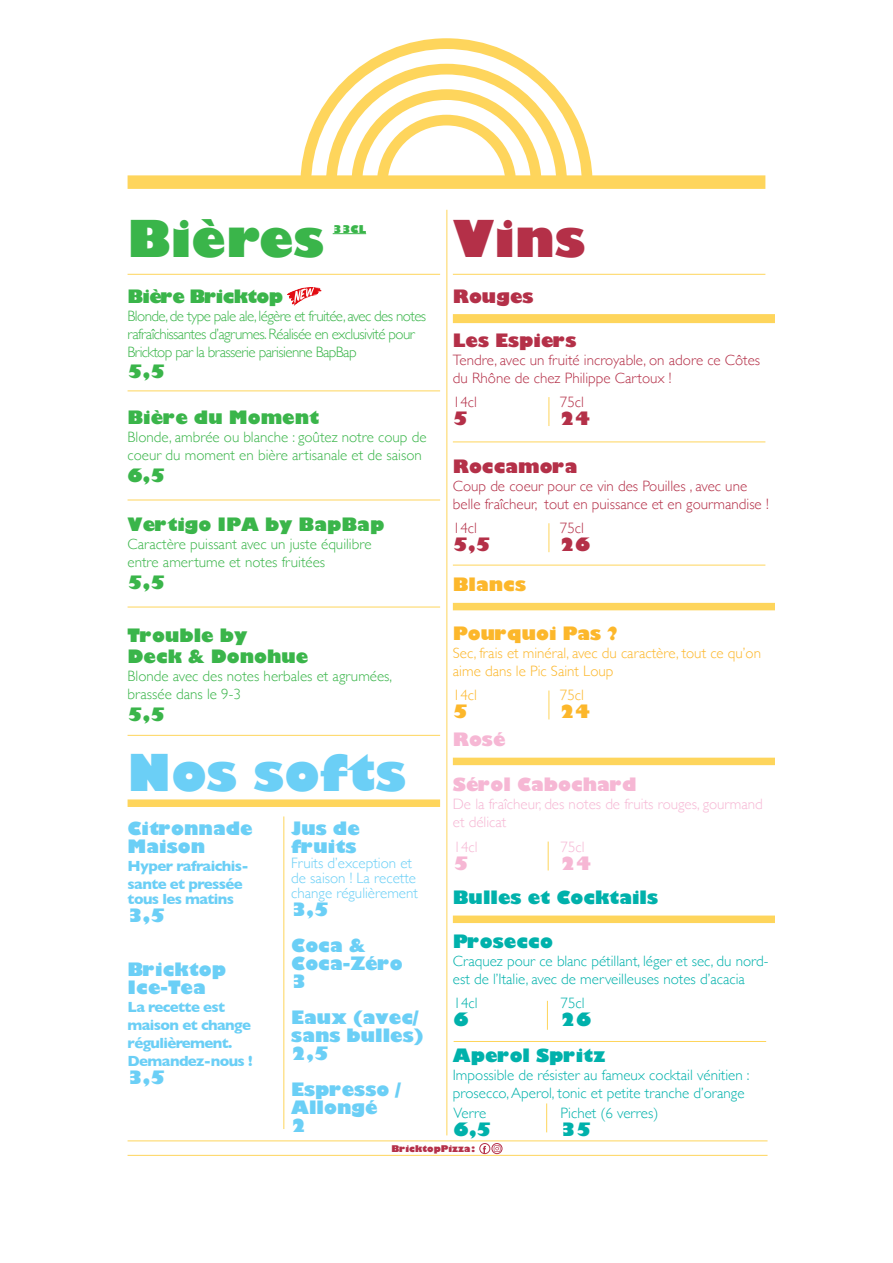
<style>
.page{position:relative;width:893px;height:1263px;background:#fff}
.page>*{position:absolute;margin:0;border:0;box-sizing:border-box;transform-origin:0 0}
.t1{font:800 49.5px "Gill Sans";color:#6bcff6}
.t2{font:800 49.5px "Gill Sans";color:#3ab54a}
.t3{font:800 49.5px "Gill Sans";color:#b43048}
.t4{font:800 18px/18px "Gill Sans";color:#6bcff6}
.t5{font:800 18px "Gill Sans";color:#3ab54a}
.t6{font:800 18px "Gill Sans";color:#00b1ab}
.t7{font:800 18px "Gill Sans";color:#b43048}
.t8{font:800 18px "Gill Sans";color:#fcb72b}
.t9{font:800 18px "Gill Sans";color:#f6b7d4}
.t10{font:800 18px "Gill Sans";letter-spacing:-.04em;color:#3ab54a}
.t11{font:300 15px/18px "Gill Sans";color:#00b1ab}
.t12{font:300 15px/18px "Gill Sans";color:#3ab54a}
.t13{font:300 15px/18px "Gill Sans";color:#b43048}
.t14{font:300 15px/18px "Gill Sans";letter-spacing:-.04em;color:#3ab54a}
.t15{font:700 15px/18px "Gill Sans";letter-spacing:-.04em;color:#6bcff6}
.t16{font:300 15px/18px "Gill Sans";color:#fcb72b}
.t17{font:300 15px/18px "Gill Sans";color:#f6b7d4}
.t18{font:300 15px/15px "Gill Sans";color:#6bcff6}
.t19{font:800 10.5px "Gill Sans";color:#3ab54a}
.t20{font:800 9px "Gill Sans";color:#b43048}
</style>
<div class="page">
<svg style="left:300px;top:38px;width:293px;height:137px"></svg>
<div style="left:128px;top:175px;width:637px;height:14px;background:#fed55c"></div>
<hr style="left:446px;top:210px;width:1px;height:925px;background:#fed55c">
<hr style="left:333px;top:233px;width:33px;height:1px;background:#3ab54a">
<hr style="left:128px;top:274px;width:312px;height:1px;background:#fed55c">
<hr style="left:128px;top:390px;width:312px;height:1px;background:#fed55c">
<hr style="left:128px;top:500px;width:312px;height:1px;background:#fed55c">
<hr style="left:128px;top:607px;width:312px;height:1px;background:#fed55c">
<hr style="left:283px;top:816px;width:1px;height:313px;background:#fed55c">
<hr style="left:128px;top:735px;width:312px;height:1px;background:#fed55c">
<hr style="left:453px;top:274px;width:312px;height:1px;background:#fed55c">
<div style="left:453px;top:314px;width:322px;height:9px;background:#fed55c"></div>
<div style="left:453px;top:603px;width:322px;height:7px;background:#fed55c"></div>
<div style="left:453px;top:758px;width:322px;height:7px;background:#fed55c"></div>
<div style="left:453px;top:915px;width:322px;height:8px;background:#fed55c"></div>
<div style="left:128px;top:799px;width:312px;height:8px;background:#fed55c"></div>
<hr style="left:453px;top:565px;width:312px;height:1px;background:#fed55c">
<hr style="left:453px;top:441px;width:312px;height:1px;background:#fed55c">
<hr style="left:454px;top:1041px;width:312px;height:1px;background:#fed55c">
<svg style="left:549px;top:397px;width:1px;height:29px"></svg>
<svg style="left:549px;top:523px;width:1px;height:29px"></svg>
<svg style="left:549px;top:690px;width:1px;height:29px"></svg>
<svg style="left:546px;top:1103px;width:1px;height:29px"></svg>
<svg style="left:548px;top:841px;width:1px;height:29px"></svg>
<svg style="left:547px;top:1001px;width:1px;height:29px"></svg>
<hr style="left:128px;top:1140px;width:639px;height:1px;background:#fed55c">
<hr style="left:128px;top:1155px;width:639px;height:1px;background:#fed55c">
<div style="left:479px;top:1143px;width:11px;height:11px;border:1px solid #b43048;border-radius:50%"></div>
<div style="left:491px;top:1143px;width:11px;height:11px;border:1px solid #b43048;border-radius:50%"></div>
<svg style="left:483px;top:1146px;width:3px;height:8px"></svg>
<svg style="left:494px;top:1145px;width:6px;height:7px"></svg>
<img style="left:287px;top:287px;width:34px;height:18px">
<p class="t2" style="left:128px;top:200px;width:198px">Bières</p>
<p class="t19" style="left:333px;top:221px;width:35px">33CL</p>
<p class="t10" style="left:128px;top:282px;width:157px">Bière Bricktop</p>
<p class="t14" style="left:128px;top:306px;width:300px">Blonde, de type pale ale, légère et fruitée, avec des notes rafraîchissantes d’agrumes. Réalisée en exclusivité pour<br>Bricktop par la brasserie parisienne BapBap</p>
<p class="t5" style="left:128px;top:358px;width:40px">5,5</p>
<p class="t5" style="left:128px;top:403px;width:193px">Bière du Moment</p>
<p class="t12" style="left:128px;top:427px;width:300px">Blonde, ambrée ou blanche : goûtez notre coup de coeur du moment en bière artisanale et de saison</p>
<p class="t5" style="left:128px;top:461px;width:40px">6,5</p>
<p class="t5" style="left:128px;top:510px;width:258px">Vertigo IPA by BapBap</p>
<p class="t12" style="left:128px;top:534px;width:246px">Caractère puissant avec un juste équilibre</p>
<p class="t12" style="left:128px;top:552px;width:199px">entre amertume et notes fruitées</p>
<p class="t5" style="left:128px;top:568px;width:40px">5,5</p>
<p class="t5" style="left:128px;top:621px;width:121px">Trouble by</p>
<p class="t5" style="left:128px;top:642px;width:182px">Deck &amp; Donohue</p>
<p class="t12" style="left:128px;top:667px;width:266px">Blonde avec des notes herbales et agrumées,</p>
<p class="t12" style="left:128px;top:685px;width:115px">brassée dans le 9-3</p>
<p class="t5" style="left:128px;top:700px;width:40px">5,5</p>
<p class="t1" style="left:128px;top:734px;width:280px">Nos softs</p>
<p class="t4" style="left:128px;top:819px;width:127px">Citronnade<br>Maison</p>
<p class="t15" style="left:128px;top:857px;width:123px">Hyper rafraichis&shy;sante et pressée</p>
<p class="t15" style="left:128px;top:890px;width:108px">tous les matins</p>
<p class="t4" style="left:128px;top:906px;width:40px">3,5</p>
<p class="t4" style="left:128px;top:960px;width:100px">Bricktop</p>
<p class="t4" style="left:128px;top:978px;width:80px">Ice-Tea</p>
<p class="t15" style="left:128px;top:998px;width:99px">La recette est</p>
<p class="t15" style="left:128px;top:1016px;width:125px">maison et change régulièrement.</p>
<p class="t15" style="left:128px;top:1052px;width:127px">Demandez-nous !</p>
<p class="t4" style="left:128px;top:1068px;width:40px">3,5</p>
<p class="t4" style="left:291px;top:819px;width:70px">Jus de</p>
<p class="t4" style="left:291px;top:837px;width:67px">fruits</p>
<p class="t18" style="left:291px;top:855px;width:128px">Fruits d’exception et de saison ! La recette change régulièrement</p>
<p class="t4" style="left:291px;top:900px;width:40px">3,5</p>
<p class="t4" style="left:291px;top:936px;width:76px">Coca &amp;</p>
<p class="t4" style="left:291px;top:954px;width:113px">Coca-Zéro</p>
<p class="t4" style="left:291px;top:972px;width:17px">3</p>
<p class="t4" style="left:291px;top:1008px;width:134px">Eaux (avec/ sans bulles)</p>
<p class="t4" style="left:291px;top:1044px;width:40px">2,5</p>
<p class="t4" style="left:291px;top:1080px;width:111px">Espresso /<br>Allongé</p>
<p class="t4" style="left:291px;top:1116px;width:17px">2</p>
<p class="t3" style="left:453px;top:200px;width:134px">Vins</p>
<p class="t7" style="left:453px;top:282px;width:82px">Rouges</p>
<p class="t7" style="left:453px;top:326px;width:125px">Les Espiers</p>
<p class="t13" style="left:453px;top:350px;width:309px">Tendre, avec un fruité incroyable, on adore ce Côtes du Rhône de chez Philippe Cartoux !</p>
<p class="t13" style="left:453px;top:393px;width:26px">14cl</p>
<p class="t7" style="left:453px;top:405px;width:17px">5</p>
<p class="t13" style="left:560px;top:393px;width:26px">75cl</p>
<p class="t7" style="left:560px;top:405px;width:32px">24</p>
<p class="t7" style="left:453px;top:452px;width:126px">Roccamora</p>
<p class="t13" style="left:453px;top:476px;width:317px">Coup de coeur pour ce vin des Pouilles , avec une belle fraîcheur, tout en puissance et en gourmandise !</p>
<p class="t13" style="left:453px;top:519px;width:26px">14cl</p>
<p class="t7" style="left:453px;top:531px;width:40px">5,5</p>
<p class="t13" style="left:560px;top:519px;width:26px">75cl</p>
<p class="t7" style="left:560px;top:531px;width:32px">26</p>
<p class="t8" style="left:453px;top:570px;width:75px">Blancs</p>
<p class="t8" style="left:453px;top:619px;width:166px">Pourquoi Pas ?</p>
<p class="t16" style="left:453px;top:643px;width:310px">Sec, frais et minéral, avec du caractère, tout ce qu’on aime dans le Pic Saint Loup</p>
<p class="t16" style="left:453px;top:685px;width:26px">14cl</p>
<p class="t8" style="left:453px;top:697px;width:17px">5</p>
<p class="t16" style="left:560px;top:685px;width:26px">75cl</p>
<p class="t8" style="left:560px;top:697px;width:32px">24</p>
<p class="t9" style="left:453px;top:726px;width:54px">Rosé</p>
<p class="t9" style="left:453px;top:771px;width:185px">Sérol Cabochard</p>
<p class="t17" style="left:453px;top:795px;width:312px">De la fraîcheur, des notes de fruits rouges, gourmand et délicat</p>
<p class="t17" style="left:454px;top:837px;width:26px">14cl</p>
<p class="t9" style="left:454px;top:849px;width:17px">5</p>
<p class="t17" style="left:561px;top:837px;width:26px">75cl</p>
<p class="t9" style="left:561px;top:849px;width:32px">24</p>
<p class="t6" style="left:453px;top:884px;width:207px">Bulles et Cocktails</p>
<p class="t6" style="left:453px;top:927px;width:102px">Prosecco</p>
<p class="t11" style="left:453px;top:951px;width:317px">Craquez pour ce blanc pétillant, léger et sec, du nord&shy;est de l’Italie, avec de merveilleuses notes d’acacia</p>
<p class="t11" style="left:454px;top:994px;width:26px">14cl</p>
<p class="t6" style="left:454px;top:1006px;width:17px">6</p>
<p class="t11" style="left:561px;top:994px;width:26px">75cl</p>
<p class="t6" style="left:561px;top:1006px;width:32px">26</p>
<p class="t6" style="left:453px;top:1041px;width:154px">Aperol Spritz</p>
<p class="t11" style="left:453px;top:1065px;width:298px">Impossible de résister au fameux cocktail vénitien : prosecco, Aperol, tonic et petite tranche d’orange</p>
<p class="t11" style="left:454px;top:1103px;width:34px">Verre</p>
<p class="t6" style="left:454px;top:1115px;width:40px">6,5</p>
<p class="t11" style="left:561px;top:1103px;width:99px">Pichet (6 verres)</p>
<p class="t6" style="left:561px;top:1115px;width:32px">35</p>
<p class="t20" style="left:392px;top:1142px;width:85px">BricktopPizza:</p>
</div>
